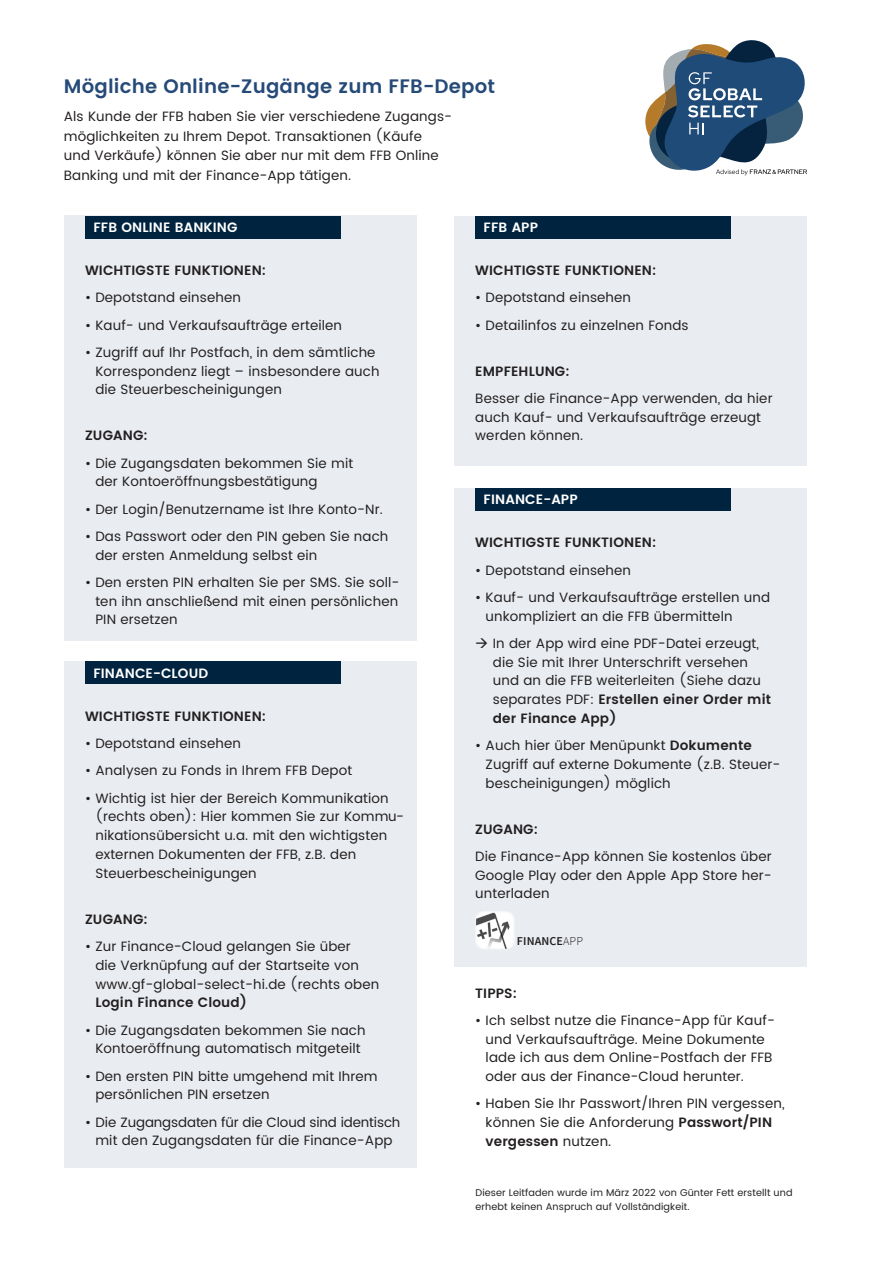
<style>
.page{position:relative;width:893px;height:1263px;background:#fff}
.page>*{position:absolute;margin:0;border:0;box-sizing:border-box;transform-origin:0 0}
.t1{font:600 19.5px "Poppins";letter-spacing:.01em;color:#264a78}
.t2{font:13.5px/18.8px "Poppins";letter-spacing:.01em;color:#231f20}
.t3{font:600 13.5px "Poppins";letter-spacing:.01em;color:#231f20}
.t4{font:13.5px/18.8px "Poppins";letter-spacing:-.01em;color:#231f20;text-align:center}
.t5{font:600 13.5px "Poppins";letter-spacing:.01em;color:#fff}
.t6{font:600 12px "Source Sans Pro";letter-spacing:.01em;color:#231f20}
.t7{font:9.75px/13.5px "Poppins";letter-spacing:.01em;color:#231f20}
.s1{font-weight:600}
.s2{font-weight:300}
</style>
<div class="page">
<div style="left:64px;top:216px;width:353px;height:425px;background:#e9edf1"></div>
<div style="left:64px;top:662px;width:353px;height:506px;background:#e9edf1"></div>
<div style="left:454px;top:216px;width:353px;height:250px;background:#e9edf1"></div>
<div style="left:454px;top:488px;width:353px;height:478px;background:#e9edf1"></div>
<svg style="left:645px;top:40px;width:162px;height:135px"></svg>
<div style="left:85px;top:216px;width:256px;height:22px;background:#002440"></div>
<div style="left:85px;top:662px;width:256px;height:22px;background:#002440"></div>
<div style="left:475px;top:216px;width:256px;height:22px;background:#002440"></div>
<div style="left:475px;top:488px;width:256px;height:22px;background:#002440"></div>
<img style="left:476px;top:911px;width:38px;height:38px">
<h1 class="t1" style="left:64px;top:71px;width:433px">Mögliche Online-Zugänge zum FFB-Depot</h1>
<p class="t2" style="left:64px;top:107px;width:390px;line-height:19.5px">Als Kunde der FFB haben Sie vier verschiedene Zugangs&shy;möglichkeiten zu Ihrem Depot. Transaktionen (Käufe<br>und Verkäufe) können Sie aber nur mit dem FFB Online Banking und mit der Finance-App tätigen.</p>
<p class="t5" style="left:93px;top:217px;width:146px">FFB ONLINE BANKING</p>
<p class="t3" style="left:85px;top:260px;width:183px">WICHTIGSTE FUNKTIONEN:</p>
<p class="t2" style="left:85px;top:289px;width:157px">• Depotstand einsehen</p>
<p class="t2" style="left:85px;top:316px;width:259px">• Kauf- und Verkaufsaufträge erteilen</p>
<p class="t2" style="left:95px;top:343px;width:286px;text-indent:-10px">• Zugriff auf Ihr Postfach, in dem sämtliche<br>Korrespondenz liegt – insbesondere auch die Steuerbescheinigungen</p>
<p class="t3" style="left:85px;top:425px;width:64px">ZUGANG:</p>
<p class="t2" style="left:95px;top:454px;width:259px;text-indent:-10px">• Die Zugangsdaten bekommen Sie mit der Kontoeröffnungsbestätigung</p>
<p class="t2" style="left:85px;top:500px;width:299px">• Der Login/Benutzername ist Ihre Konto-Nr.</p>
<p class="t2" style="left:95px;top:527px;width:295px;text-indent:-10px">• Das Passwort oder den PIN geben Sie nach der ersten Anmeldung selbst ein</p>
<p class="t2" style="left:95px;top:573px;width:306px;text-align:justify;text-indent:-10px">• Den ersten PIN erhalten Sie per SMS. Sie soll&shy;ten ihn anschließend mit einen persönlichen PIN ersetzen</p>
<p class="t5" style="left:93px;top:663px;width:116px">FINANCE-CLOUD</p>
<p class="t3" style="left:85px;top:706px;width:183px">WICHTIGSTE FUNKTIONEN:</p>
<p class="t2" style="left:85px;top:734px;width:157px">• Depotstand einsehen</p>
<p class="t2" style="left:85px;top:762px;width:269px">• Analysen zu Fonds in Ihrem FFB Depot</p>
<p class="t2" style="left:95px;top:789px;width:310px;text-indent:-10px">• Wichtig ist hier der Bereich Kommunikation (rechts oben): Hier kommen Sie zur Kommu&shy;nikationsübersicht u.a. mit den wichtigsten externen Dokumenten der FFB, z.B. den Steuerbescheinigungen</p>
<p class="t3" style="left:85px;top:909px;width:64px">ZUGANG:</p>
<p class="t2" style="left:95px;top:937px;width:285px;text-indent:-10px">• Zur Finance-Cloud gelangen Sie über<br>die Verknüpfung auf der Startseite von www.gf-global-select-hi.de (rechts oben</p>
<p class="t3" style="left:95px;top:992px;width:153px">Login Finance Cloud)</p>
<p class="t2" style="left:85px;top:1021px;width:282px;text-align:center">• Die Zugangsdaten bekommen Sie nach<br>Kontoeröffnung automatisch mitgeteilt</p>
<p class="t2" style="left:95px;top:1067px;width:284px;text-indent:-10px">• Den ersten PIN bitte umgehend mit Ihrem persönlichen PIN ersetzen</p>
<p class="t4" style="left:85px;top:1113px;width:317px">• Die Zugangsdaten für die Cloud sind identisch mit den Zugangsdaten für die Finance-App</p>
<p class="t5" style="left:484px;top:217px;width:56px">FFB APP</p>
<p class="t3" style="left:475px;top:260px;width:183px">WICHTIGSTE FUNKTIONEN:</p>
<p class="t2" style="left:475px;top:289px;width:157px">• Depotstand einsehen</p>
<p class="t2" style="left:475px;top:316px;width:215px">• Detailinfos zu einzelnen Fonds</p>
<p class="t3" style="left:475px;top:361px;width:96px">EMPFEHLUNG:</p>
<p class="t2" style="left:475px;top:389px;width:299px">Besser die Finance-App verwenden, da hier auch Kauf- und Verkaufsaufträge erzeugt werden können.</p>
<p class="t5" style="left:484px;top:489px;width:96px">FINANCE-APP</p>
<p class="t3" style="left:475px;top:532px;width:183px">WICHTIGSTE FUNKTIONEN:</p>
<p class="t2" style="left:475px;top:561px;width:157px">• Depotstand einsehen</p>
<p class="t2" style="left:486px;top:588px;width:286px;text-indent:-10px">• Kauf- und Verkaufsaufträge erstellen und unkompliziert an die FFB übermitteln</p>
<p class="t2" style="left:493px;top:634px;width:280px;text-indent:-18px">→ In der App wird eine PDF-Datei erzeugt, die Sie mit Ihrer Unterschrift versehen und an die FFB weiterleiten (Siehe dazu separates PDF: <span class="s1">Erstellen einer Order mit der Finance App)</span></p>
<p class="t2" style="left:486px;top:736px;width:296px;text-indent:-10px">• Auch hier über Menüpunkt <span class="s1">Dokumente<br></span>Zugriff auf externe Dokumente (z.B. Steuer&shy;bescheinigungen) möglich</p>
<p class="t3" style="left:475px;top:819px;width:64px">ZUGANG:</p>
<p class="t2" style="left:475px;top:847px;width:298px;text-align:justify">Die Finance-App können Sie kostenlos über Google Play oder den Apple App Store her&shy;unterladen</p>
<p class="t6" style="left:517px;top:934px;width:68px">FINANCE<span class="s2">APP</span></p>
<p class="t3" style="left:475px;top:983px;width:43px">TIPPS:</p>
<p class="t2" style="left:486px;top:1011px;width:291px;text-indent:-10px">• Ich selbst nutze die Finance-App für Kauf&shy;und Verkaufsaufträge. Meine Dokumente lade ich aus dem Online-Postfach der FFB oder aus der Finance-Cloud herunter.</p>
<p class="t2" style="left:486px;top:1095px;width:300px;text-indent:-10px">• Haben Sie Ihr Passwort/Ihren PIN vergessen, können Sie die Anforderung <span class="s1">Passwort/PIN vergessen</span> nutzen.</p>
<p class="t7" style="left:475px;top:1186px;width:319px">Dieser Leitfaden wurde im März 2022 von Günter Fett erstellt und erhebt keinen Anspruch auf Vollständigkeit.</p>
</div>
